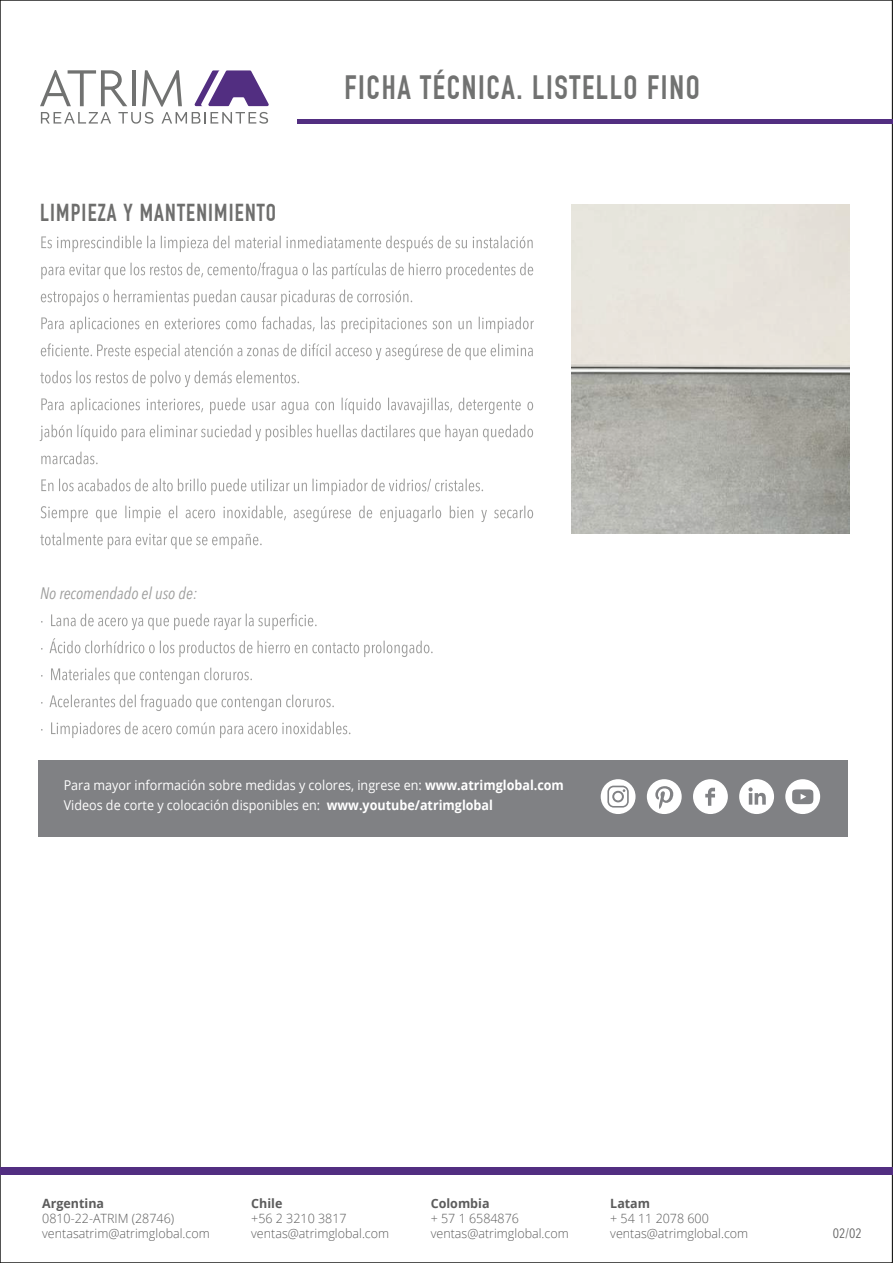
<style>
.page{position:relative;width:893px;height:1263px;background:#fff}
.page>*{position:absolute;margin:0;border:0;box-sizing:border-box;transform-origin:0 0}
.t1{font:700 33px "DIN Condensed";letter-spacing:.05em;color:#717271}
.t2{font:700 24px "DIN Condensed";letter-spacing:.05em;color:#6e6e6d}
.t3{font:italic condensed 16.5px "Avenir Next LT Pro";color:#9d9d9c}
.t4{font:13.5px/19.5px "Open Sans";color:#fff;scale:.93 1}
.t5{font:condensed 13.5px "Avenir Next LT Pro";color:#666}
.t6{font:300 12.75px/15px "Open Sans";color:#5c5c5c}
.t7{font:700 12.75px "Open Sans";color:#5c5c5c}
.s1{font-weight:700}
</style>
<div class="page">
<svg style="left:41px;top:236px;width:492px;height:16px"></svg>
<svg style="left:41px;top:262px;width:492px;height:17px"></svg>
<svg style="left:41px;top:290px;width:371px;height:16px"></svg>
<svg style="left:41px;top:316px;width:493px;height:17px"></svg>
<svg style="left:41px;top:343px;width:492px;height:17px"></svg>
<svg style="left:40px;top:371px;width:259px;height:16px"></svg>
<svg style="left:41px;top:398px;width:492px;height:16px"></svg>
<svg style="left:40px;top:425px;width:493px;height:16px"></svg>
<svg style="left:41px;top:452px;width:57px;height:12px"></svg>
<svg style="left:41px;top:479px;width:442px;height:16px"></svg>
<svg style="left:41px;top:506px;width:492px;height:16px"></svg>
<svg style="left:40px;top:533px;width:222px;height:16px"></svg>
<svg style="left:41px;top:613px;width:276px;height:17px"></svg>
<svg style="left:41px;top:638px;width:392px;height:19px"></svg>
<svg style="left:41px;top:668px;width:211px;height:16px"></svg>
<svg style="left:41px;top:694px;width:293px;height:17px"></svg>
<svg style="left:41px;top:722px;width:309px;height:16px"></svg>
<img style="left:571px;top:204px;width:278px;height:329px">
<div style="left:297px;top:119px;width:596px;height:5px;background:#522e81"></div>
<svg style="left:40px;top:70px;width:229px;height:54px"></svg>
<div style="left:0;top:1167px;width:893px;height:7px;background:#522e81"></div>
<div style="left:38px;top:760px;width:809px;height:76px;background:#808184"></div>
<svg style="left:739px;top:779px;width:35px;height:35px"></svg>
<svg style="left:693px;top:779px;width:35px;height:35px"></svg>
<svg style="left:647px;top:779px;width:35px;height:35px"></svg>
<svg style="left:785px;top:779px;width:35px;height:35px"></svg>
<svg style="left:601px;top:779px;width:34px;height:35px"></svg>
<h2 class="t2" style="left:40px;top:199px;width:237px">LIMPIEZA Y MANTENIMIENTO</h2>
<h1 class="t1" style="left:344px;top:68px;width:357px">FICHA TÉCNICA. LISTELLO FINO</h1>
<p class="t3" style="left:40px;top:583px;width:159px">No recomendado el uso de:</p>
<p class="t4" style="left:64px;top:775px;width:539px">Para mayor información sobre medidas y colores, ingrese en: <span class="s1">www.atrimglobal.com<br></span>Videos de corte y colocación disponibles en: <span class="s1">www.youtube/atrimglobal</span></p>
<p class="t7" style="left:42px;top:1194px;width:63px">Argentina</p>
<p class="t6" style="left:42px;top:1210px;width:169px">0810-22-ATRIM (28746) ventasatrim@atrimglobal.com</p>
<p class="t7" style="left:251px;top:1194px;width:33px">Chile</p>
<p class="t6" style="left:251px;top:1210px;width:140px">+56 2 3210 3817 ventas@atrimglobal.com</p>
<p class="t7" style="left:431px;top:1194px;width:60px">Colombia</p>
<p class="t6" style="left:431px;top:1210px;width:140px">+ 57 1 6584876 ventas@atrimglobal.com</p>
<p class="t7" style="left:610px;top:1194px;width:41px">Latam</p>
<p class="t6" style="left:610px;top:1210px;width:140px">+ 54 11 2078 600 ventas@atrimglobal.com</p>
<p class="t5" style="left:833px;top:1225px;width:30px">02/02</p>
</div>
